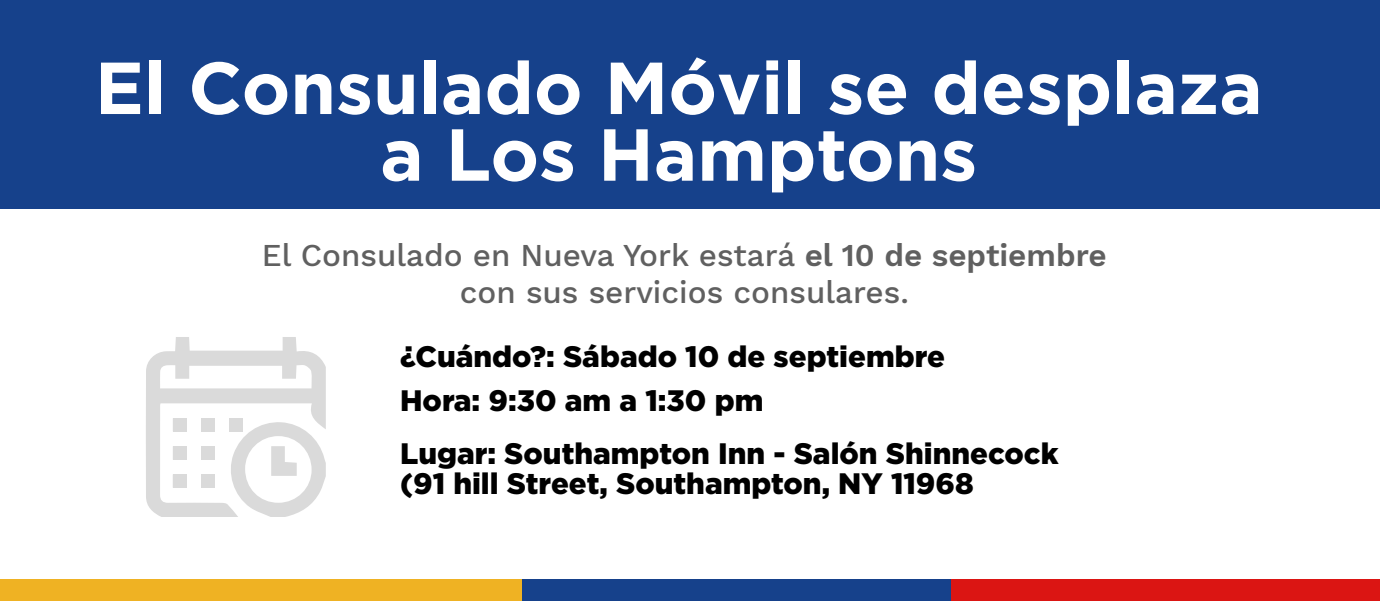
<style>
.page{position:relative;width:1380px;height:601px;background:#fff}
.page>*{position:absolute;margin:0;border:0;box-sizing:border-box;transform-origin:0 0}
.t1{font:700 73.35px/66.6px "Gotham";color:#fff;text-align:center}
.t2{font:500 31.35px/37.5px "Work Sans";color:#606060;text-align:center}
.t3{font:900 29.55px/43.7px "Gotham";color:#000}
.s1{font-weight:600}
</style>
<div class="page">
<div style="left:0;top:0;width:1380px;height:209px;background:#16418b"></div>
<div style="left:0;top:580px;width:522px;height:21px;background:#efb223"></div>
<div style="left:522px;top:580px;width:429px;height:21px;background:#16418b"></div>
<div style="left:951px;top:580px;width:429px;height:21px;background:#db1513"></div>
<svg style="left:146px;top:337px;width:180px;height:180px"></svg>
<h1 class="t1" style="left:95px;top:53px;width:1169px">El Consulado Móvil se desplaza a Los Hamptons</h1>
<p class="t2" style="left:262px;top:238px;width:846px">El Consulado en Nueva York estará <span class="s1">el 10 de septiembre </span>con sus servicios consulares.</p>
<p class="t3" style="left:400px;top:334px;width:546px">¿Cuándo?: Sábado 10 de septiembre<br>Hora: 9:30 am a 1:30 pm</p>
<p class="t3" style="left:400px;top:437px;width:660px;line-height:30.9px">Lugar: Southampton Inn - Salón Shinnecock (91 hill Street, Southampton, NY 11968</p>
</div>
